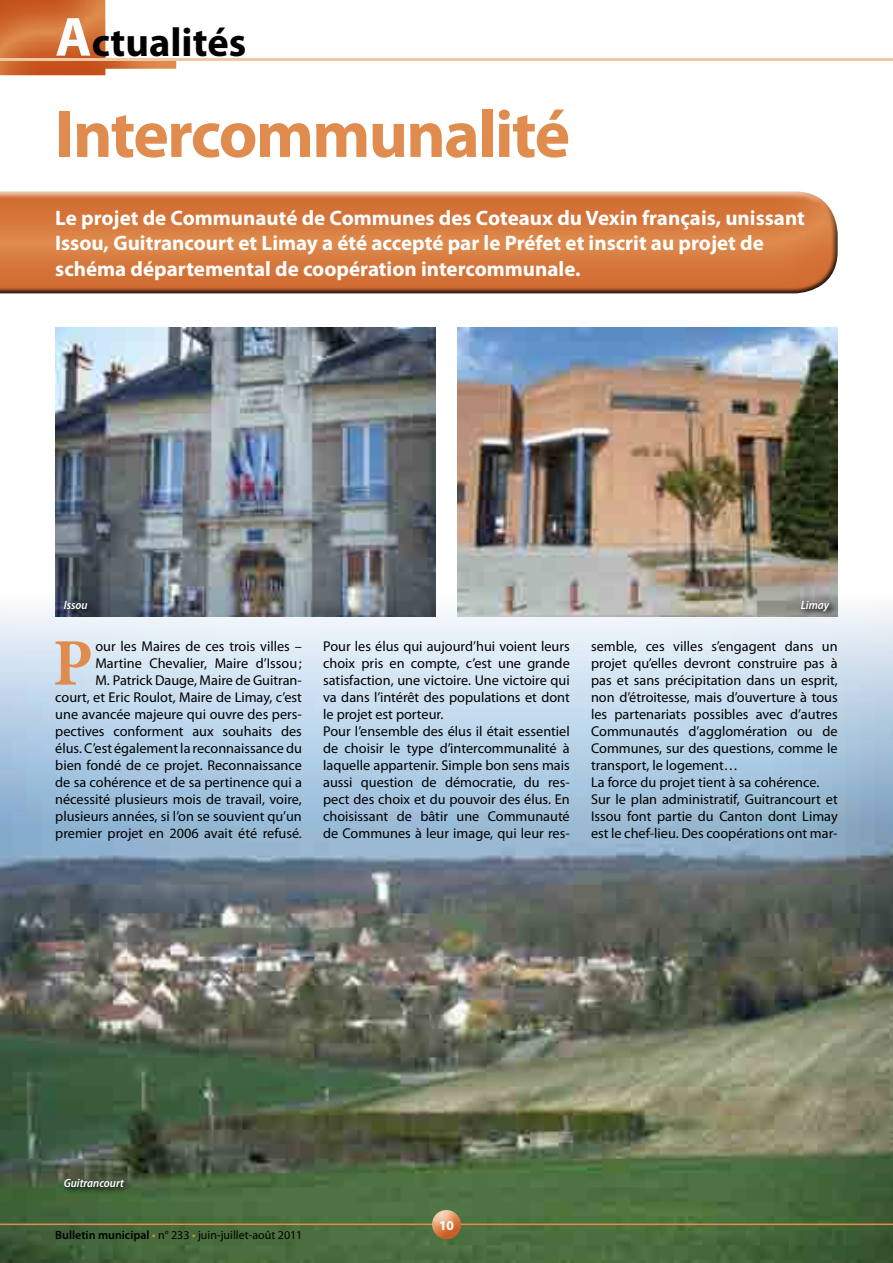
<style>
.page{position:relative;width:893px;height:1263px;background:#fff}
.page>*{position:absolute;margin:0;border:0;box-sizing:border-box;transform-origin:0 0}
.t1{font:700 67.5px "Myriad Pro";letter-spacing:-.025em;color:#df8c4e}
.t2{font:700 66.6px "Minion Pro";color:#df8c4e}
.t3{font:700 40.5px "Myriad Pro";color:#000}
.t4{font:700 21px/25.5px "Myriad Pro";color:#fff}
.t5{font:14.25px/17px "Myriad Pro";color:#000}
.t6{font:700 13.5px "Myriad Pro";color:#fff}
.t7{font:12px "Myriad Pro";color:#000}
.t8{font:italic 600 semi-condensed 12px "Myriad Pro";color:#fff}
.s1{font-size:55.5px;color:#fff}
.s2{font-weight:600}
.s3{color:#df8c4e}
</style>
<div class="page">
<img style="left:0;top:608px;width:893px;height:655px">
<div style="left:0;top:189px;width:836px;height:87px;background:#fff;opacity:.75"></div>
<div style="left:0;top:203px;width:839px;height:91px;background:#000;opacity:.75"></div>
<img style="left:55px;top:327px;width:381px;height:290px">
<img style="left:457px;top:327px;width:381px;height:290px">
<svg style="left:62px;top:598px;width:32px;height:17px"></svg>
<svg style="left:62px;top:1177px;width:69px;height:16px"></svg>
<svg style="left:799px;top:598px;width:37px;height:19px"></svg>
<svg style="left:0;top:0;width:177px;height:76px"></svg>
<hr style="left:0;top:58px;width:893px;height:2px;background:#f0c7a5">
<hr style="left:0;top:1223px;width:893px;height:2px;background:#df8c4e">
<div style="left:430px;top:1208px;width:31px;height:23px;background:#fff;opacity:.75"></div>
<div style="left:430px;top:1211px;width:31px;height:28px;background:#df8c4e;opacity:.75"></div>
<h3 class="t3" style="left:55px;top:16px;width:193px"><span class="s1">A</span>ctualités</h3>
<h1 class="t1" style="left:55px;top:90px;width:516px">Intercommunalité</h1>
<h3 class="t4" style="left:55px;top:204px;width:751px">Le projet de Communauté de Communes des Coteaux du Vexin français, unissant<br>Issou, Guitrancourt et Limay a été accepté par le Préfet et inscrit au projet de schéma départemental de coopération intercommunale.</h3>
<p class="t8" style="left:64px;top:598px;width:25px">Issou</p>
<p class="t8" style="left:801px;top:598px;width:30px">Limay</p>
<p class="t5" style="left:55px;top:637px;width:248px;text-align:right">our les Maires de ces trois villes – Martine Chevalier, Maire d’Issou;<br>M. Patrick Dauge, Maire de Guitran-<br>court, et Eric Roulot, Maire de Limay, c’est une avancée majeure qui ouvre des pers&shy;pectives conforment aux souhaits des élus. C’est également la reconnaissance du bien fondé de ce projet. Reconnaissance de sa cohérence et de sa pertinence qui a nécessité plusieurs mois de travail, voire, plusieurs années, si l’on se souvient qu’un premier projet en 2006 avait été refusé.</p>
<p class="t5" style="left:323px;top:637px;width:248px">Pour les élus qui aujourd’hui voient leurs choix pris en compte, c’est une grande satisfaction, une victoire. Une victoire qui va dans l’intérêt des populations et dont le projet est porteur.<br>Pour l’ensemble des élus il était essentiel de choisir le type d’intercommunalité à laquelle appartenir. Simple bon sens mais aussi question de démocratie, du res&shy;pect des choix et du pouvoir des élus. En choisissant de bâtir une Communauté de Communes à leur image, qui leur res-</p>
<p class="t5" style="left:591px;top:637px;width:248px">semble, ces villes s’engagent dans un projet qu’elles devront construire pas à pas et sans précipitation dans un esprit, non d’étroitesse, mais d’ouverture à tous les partenariats possibles avec d’autres Communautés d’agglomération ou de Communes, sur des questions, comme le transport, le logement…<br>La force du projet tient à sa cohérence.<br>Sur le plan administratif, Guitrancourt et Issou font partie du Canton dont Limay est le chef-lieu. Des coopérations ont mar-</p>
<h2 class="t2" style="left:53px;top:616px;width:41px">P</h2>
<p class="t8" style="left:64px;top:1176px;width:62px">Guitrancourt</p>
<p class="t7" style="left:55px;top:1227px;width:249px"><span class="s2">Bulletin municipal</span> <span class="s3">•</span> n° 233 <span class="s3">•</span> juin-juillet-août 2011</p>
<p class="t6" style="left:439px;top:1216px;width:16px">10</p>
</div>
